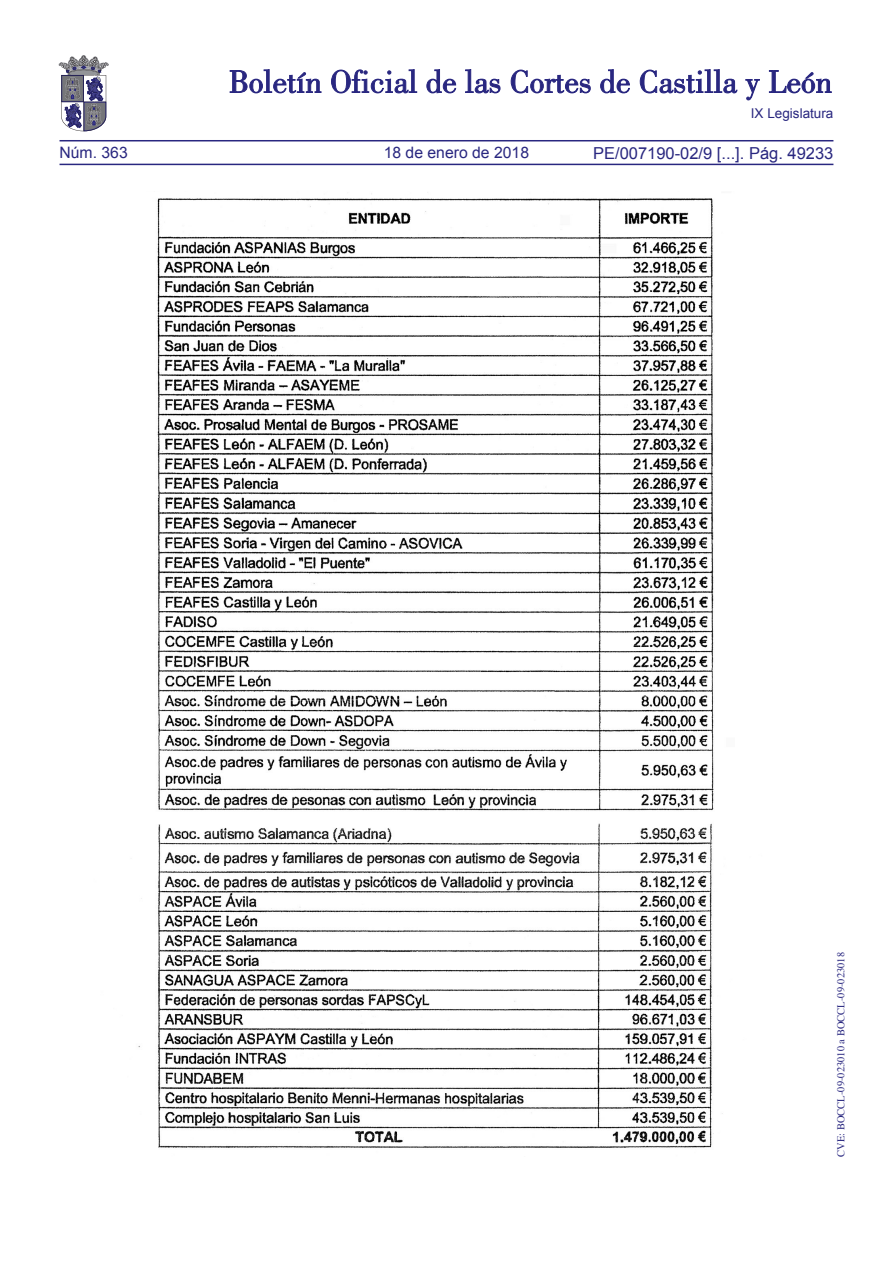
<style>
.page{position:relative;width:893px;height:1263px;background:#fff}
.page>*{position:absolute;margin:0;border:0;box-sizing:border-box;transform-origin:0 0}
.t1{font:16.5px "Arial";color:#292780}
.t2{font:15.75px "Arial";color:#292780}
.t3{font:13.5px "Arial";color:#292780}
.t4{font:10.5px "Times";color:#292780}
</style>
<div class="page">
<hr style="left:60px;top:164px;width:773px;height:1px;background:#292780">
<hr style="left:60px;top:140px;width:773px;height:1px;background:#292780">
<svg style="left:230px;top:69px;width:91px;height:24px"></svg>
<svg style="left:331px;top:69px;width:86px;height:24px"></svg>
<svg style="left:426px;top:69px;width:30px;height:24px"></svg>
<svg style="left:465px;top:69px;width:35px;height:24px"></svg>
<svg style="left:511px;top:70px;width:80px;height:23px"></svg>
<svg style="left:600px;top:69px;width:30px;height:24px"></svg>
<svg style="left:640px;top:69px;width:97px;height:24px"></svg>
<svg style="left:745px;top:79px;width:15px;height:21px"></svg>
<svg style="left:769px;top:70px;width:62px;height:23px"></svg>
<svg style="left:59px;top:55px;width:49px;height:76px"></svg>
<img style="left:157px;top:193px;width:558px;height:618px">
<img style="left:138px;top:823px;width:585px;height:325px">
<h2 class="t2" style="left:60px;top:142px;width:70px">Núm. 363</h2>
<h2 class="t2" style="left:384px;top:142px;width:147px">18 de enero de 2018</h2>
<p class="t3" style="left:751px;top:105px;width:84px">IX Legislatura</p>
<p class="t1" style="left:593px;top:142px;width:242px">PE/007190-02/9 [...]. Pág. 49233</p>
<p class="t4" style="left:831px;top:1157px;width:206px;rotate:-90deg">CVE: BOCCL-09-023010 a BOCCL-09-023018</p>
</div>
